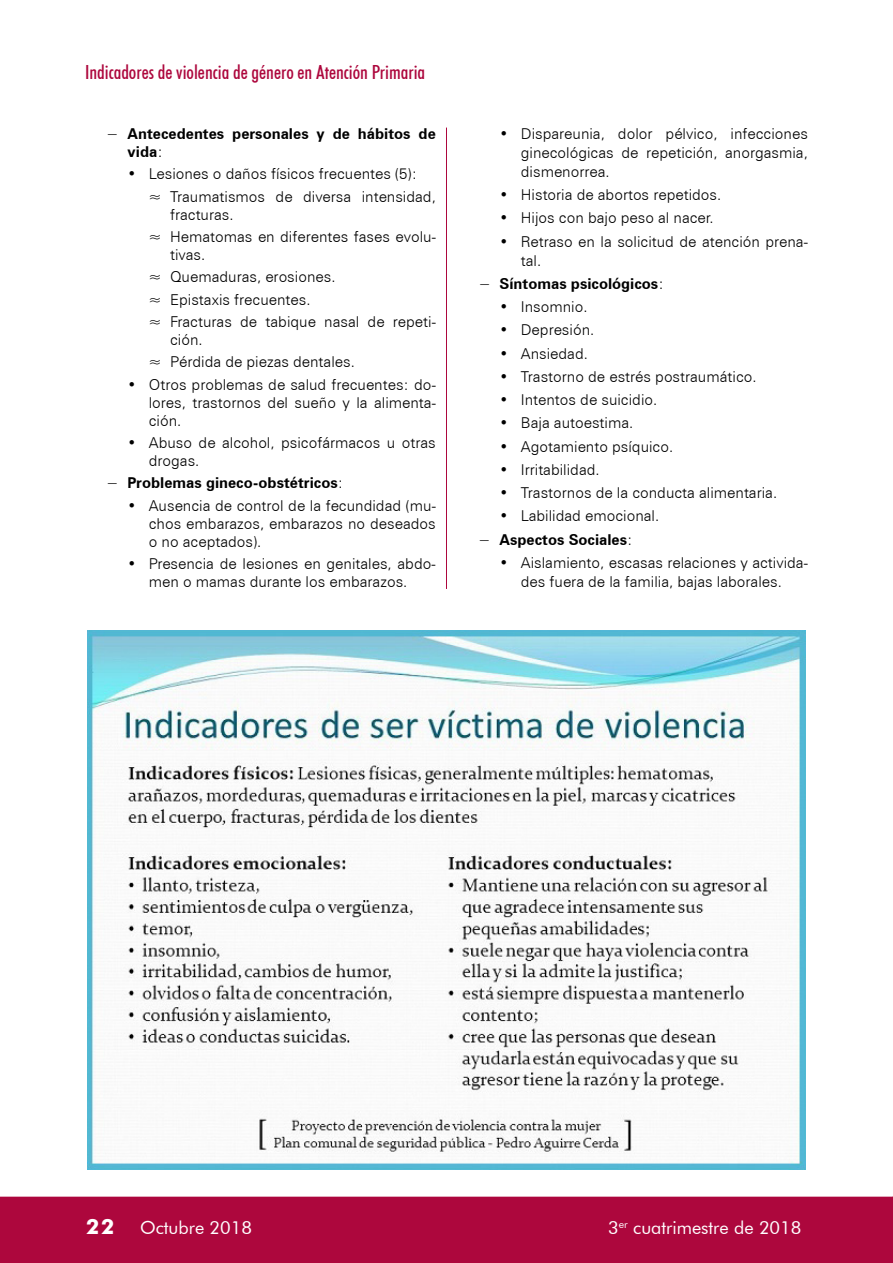
<style>
.page{position:relative;width:893px;height:1263px;background:#fff}
.page>*{position:absolute;margin:0;border:0;box-sizing:border-box;transform-origin:0 0}
.t1{font:500 condensed 19.5px "Futura BT";color:#ad073d}
.t2{font:18px "Futura BT";color:#fff}
.t3{font:300 15px/22.4px "Zurich BT";color:#000}
.t4{font:700 15px/18px "Zurich BT";color:#000}
.s1{font-weight:300}
.s2{font-weight:700}
.s3{font-weight:700;font-size:21px}
</style>
<div class="page">
<div style="left:0;top:1197px;width:892px;height:66px;background:#ad073d"></div>
<svg style="left:892px;top:1197px;width:1px;height:66px"></svg>
<hr style="left:446px;top:128px;width:1px;height:461px;background:#ad073d">
<img style="left:87px;top:631px;width:718px;height:538px">
<h1 class="t1" style="left:85px;top:60px;width:342px">Indicadores de violencia de género en Atención Primaria</h1>
<p class="t4" style="left:128px;top:125px;width:310px;text-indent:-21px"><span class="s1">−</span> Antecedentes personales y de hábitos de vida<span class="s1">:</span></p>
<p class="t3" style="left:149px;top:163px;width:289px;text-indent:-21px">• Lesiones o daños físicos frecuentes (5):<br>≈ Traumatismos de diversa intensidad,</p>
<p class="t3" style="left:149px;top:203px;width:289px;text-indent:21px">fracturas.<br>≈ Hematomas en diferentes fases evolu-</p>
<p class="t3" style="left:149px;top:243px;width:289px;text-indent:21px">tivas.<br>≈ Quemaduras, erosiones.<br>≈ Epistaxis frecuentes.<br>≈ Fracturas de tabique nasal de repeti-</p>
<p class="t3" style="left:149px;top:328px;width:208px;text-indent:21px">ción.<br>≈ Pérdida de piezas dentales.</p>
<p class="t3" style="left:149px;top:375px;width:289px;line-height:18px;text-align:justify;text-indent:-21px">• Otros problemas de salud frecuentes: do&shy;lores, trastornos del sueño y la alimenta&shy;ción.</p>
<p class="t3" style="left:149px;top:434px;width:288px;line-height:18px;text-indent:-21px">• Abuso de alcohol, psicofármacos u otras drogas.</p>
<p class="t4" style="left:106px;top:474px;width:238px"><span class="s1">−</span> Problemas gineco-obstétricos<span class="s1">:</span></p>
<p class="t3" style="left:149px;top:496px;width:289px;line-height:18px;text-align:justify;text-indent:-21px">• Ausencia de control de la fecundidad (mu&shy;chos embarazos, embarazos no deseados o no aceptados).</p>
<p class="t3" style="left:128px;top:555px;width:310px;line-height:18px;text-align:center">• Presencia de lesiones en genitales, abdo&shy;men o mamas durante los embarazos.</p>
<p class="t3" style="left:521px;top:124px;width:289px;line-height:19px;text-align:justify;text-indent:-21px">• Dispareunia, dolor pélvico, infecciones ginecológicas de repetición, anorgasmia, dismenorrea.</p>
<p class="t3" style="left:500px;top:184px;width:223px">• Historia de abortos repetidos.</p>
<p class="t3" style="left:500px;top:207px;width:215px">• Hijos con bajo peso al nacer.</p>
<p class="t3" style="left:521px;top:232px;width:289px;line-height:19px;text-indent:-21px">• Retraso en la solicitud de atención prena&shy;tal.</p>
<p class="t4" style="left:478px;top:274px;width:187px"><span class="s1">−</span> Síntomas psicológicos<span class="s1">:</span></p>
<p class="t3" style="left:500px;top:296px;width:89px">• Insomnio.</p>
<p class="t3" style="left:500px;top:319px;width:96px">• Depresión.</p>
<p class="t3" style="left:500px;top:342px;width:90px">• Ansiedad.</p>
<p class="t3" style="left:500px;top:365px;width:258px">• Trastorno de estrés postraumático.</p>
<p class="t3" style="left:500px;top:389px;width:159px">• Intentos de suicidio.</p>
<p class="t3" style="left:500px;top:412px;width:135px">• Baja autoestima.</p>
<p class="t3" style="left:500px;top:435px;width:175px">• Agotamiento psíquico.</p>
<p class="t3" style="left:500px;top:458px;width:102px">• Irritabilidad.</p>
<p class="t3" style="left:500px;top:482px;width:279px">• Trastornos de la conducta alimentaria.</p>
<p class="t3" style="left:478px;top:504px;width:182px;line-height:23.2px;text-indent:21px">• Labilidad emocional. − <span class="s2">Aspectos Sociales</span>:</p>
<p class="t3" style="left:500px;top:553px;width:310px;line-height:19px;text-align:center">• Aislamiento, escasas relaciones y activida&shy;des fuera de la familia, bajas laborales.</p>
<p class="t2" style="left:86px;top:1217px;width:167px"><span class="s3">22</span> Octubre 2018</p>
<p class="t2" style="left:608px;top:1217px;width:195px">3<sup>er</sup> cuatrimestre de 2018</p>
</div>
